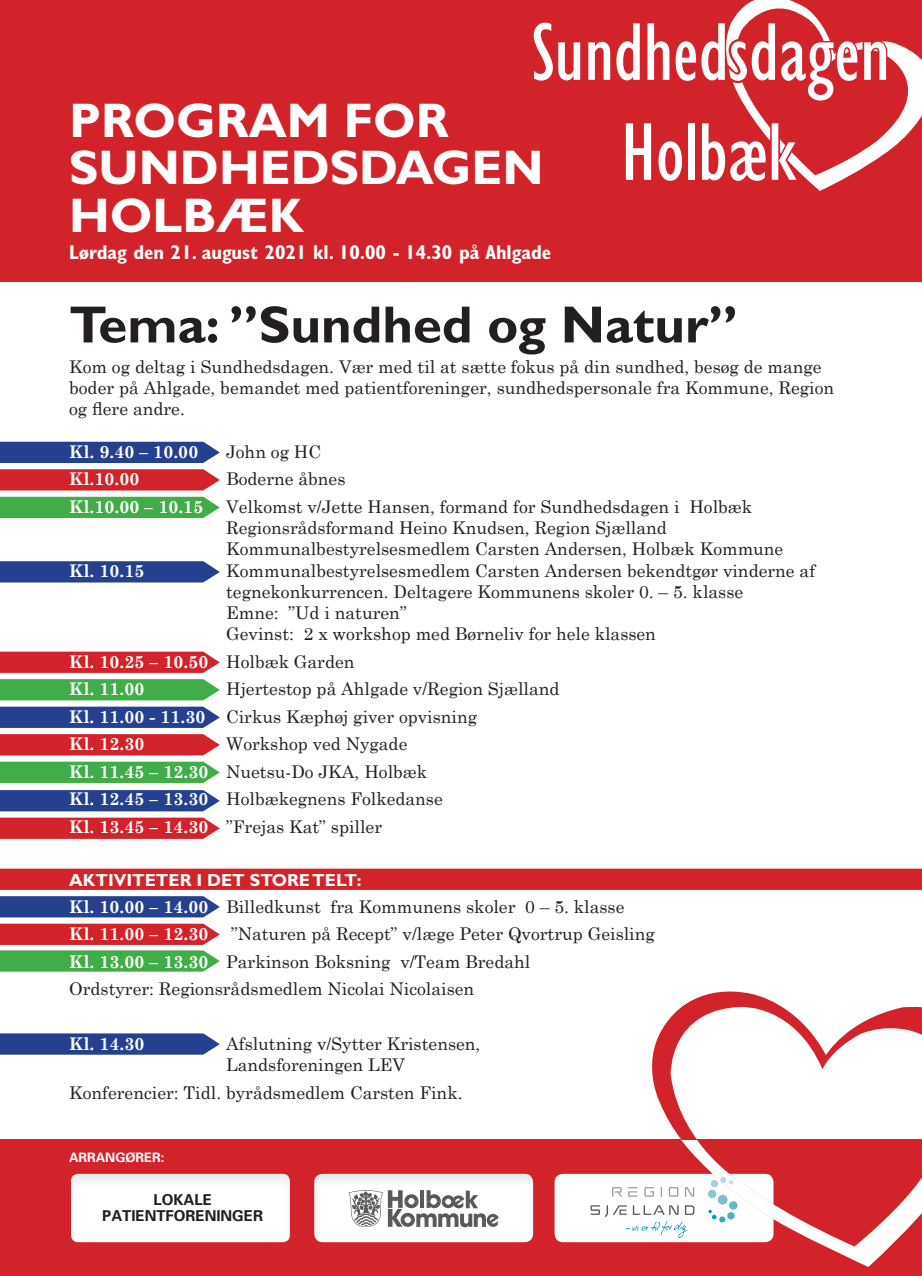
<style>
.page{position:relative;width:922px;height:1276px;background:#fff}
.page>*{position:absolute;margin:0;border:0;box-sizing:border-box;transform-origin:0 0}
.t1{font:700 52.5px "Gill Sans";color:#231f20}
.t2{font:700 48.75px/47.5px "Gill Sans";color:#fff}
.t3{font:700 condensed 20px "Gill Sans";color:#fff}
.t4{font:17.5px/21.2px "Century Schoolbook";color:#231f20}
.t5{font:700 17.5px/27.5px "Century Schoolbook";color:#fff}
.t6{font:700 17.5px "Gill Sans";color:#fff}
.t7{font:700 15px/16px "Univers";color:#231f20;text-align:center}
.t8{font:700 13px "Univers";color:#fff}
.s1{font-weight:400;color:#231f20}
.s2{font-weight:700;color:#fff}
</style>
<div class="page">
<div style="left:0;top:0;width:921px;height:282px;background:#d2232a"></div>
<div style="left:0;top:1139px;width:921px;height:137px;background:#d2232a"></div>
<svg style="left:640px;top:1139px;width:281px;height:128px"></svg>
<img style="left:71px;top:1173px;width:219px;height:69px">
<svg style="left:314px;top:1173px;width:220px;height:69px;background:#e1dedf"></svg>
<svg style="left:554px;top:1173px;width:219px;height:69px;background:#f4f3f4"></svg>
<svg style="left:652px;top:991px;width:269px;height:148px"></svg>
<svg style="left:533px;top:23px;width:19px;height:58px"></svg>
<svg style="left:558px;top:42px;width:22px;height:38px"></svg>
<svg style="left:588px;top:42px;width:22px;height:38px"></svg>
<svg style="left:616px;top:0;width:305px;height:191px"></svg>
<div style="left:0;top:442px;width:220px;height:21px;background:#25408e"></div>
<svg style="left:0;top:469px;width:220px;height:21px;background:#d42d34"></svg>
<div style="left:0;top:497px;width:220px;height:21px;background:#41ad49"></div>
<svg style="left:0;top:561px;width:220px;height:21px;background:#2f4993"></svg>
<svg style="left:0;top:651px;width:220px;height:22px;background:#d53238"></svg>
<svg style="left:0;top:679px;width:220px;height:21px;background:#49b051"></svg>
<svg style="left:0;top:706px;width:220px;height:22px;background:#344d95"></svg>
<svg style="left:0;top:734px;width:220px;height:21px;background:#d42c33"></svg>
<svg style="left:0;top:761px;width:220px;height:22px;background:#4eb255"></svg>
<svg style="left:0;top:896px;width:220px;height:21px;background:#2f4893"></svg>
<svg style="left:0;top:790px;width:220px;height:21px;background:#2e4892"></svg>
<svg style="left:0;top:817px;width:220px;height:22px;background:#d53238"></svg>
<svg style="left:0;top:923px;width:220px;height:48px;background:#9d7f58"></svg>
<svg style="left:0;top:868px;width:921px;height:22px;background:#d32a31"></svg>
<svg style="left:0;top:1033px;width:220px;height:21px;background:#314a94"></svg>
<h2 class="t2" style="left:69px;top:102px;width:476px">PROGRAM FOR<br>SUNDHEDSDAGEN<br>HOLBÆK</h2>
<p class="t3" style="left:69px;top:246px;width:483px">Lørdag den 21. august 2021 kl. 10.00 - 14.30 på Ahlgade</p>
<h1 class="t1" style="left:69px;top:307px;width:670px">Tema: ”Sundhed og Natur”</h1>
<p class="t4" style="left:69px;top:355px;width:766px">Kom og deltag i Sundhedsdagen. Vær med til at sætte fokus på din sundhed, besøg de mange boder på Ahlgade, bemandet med patientforeninger, sundhedspersonale fra Kommune, Region og flere andre.</p>
<p class="t5" style="left:69px;top:437px;width:131px">Kl. 9.40 – 10.00</p>
<p class="t4" style="left:226px;top:440px;width:96px">John og HC</p>
<p class="t5" style="left:69px;top:465px;width:72px">Kl.10.00</p>
<p class="t4" style="left:226px;top:468px;width:121px">Boderne åbnes</p>
<p class="t5" style="left:69px;top:492px;width:136px">Kl.10.00 – 10.15</p>
<p class="t4" style="left:226px;top:495px;width:558px">Velkomst v/Jette Hansen, formand for Sundhedsdagen i Holbæk<br>Regionsrådsformand Heino Knudsen, Region Sjælland<br>Kommunalbestyrelsesmedlem Carsten Andersen, Holbæk Kommune</p>
<p class="t5" style="left:69px;top:556px;width:77px">Kl. 10.15</p>
<p class="t4" style="left:226px;top:559px;width:590px">Kommunalbestyrelsesmedlem Carsten Andersen bekendtgør vinderne af tegnekonkurrencen. Deltagere Kommunens skoler 0. – 5. klasse<br>Emne: ”Ud i naturen”<br>Gevinst: 2 x workshop med Børneliv for hele klassen</p>
<p class="t5" style="left:69px;top:647px;width:287px">Kl. 10.25 – 10.50 <span class="s1">Holbæk Garden<br></span>Kl. 11.00</p>
<p class="t4" style="left:69px;top:675px;width:492px;line-height:27.5px;text-indent:157px">Hjertestop på Ahlgade v/Region Sjælland<br><span class="s2">Kl. 11.00 - 11.30</span> Cirkus Kæphøj giver opvisning<br><span class="s2">Kl. 12.30</span></p>
<p class="t4" style="left:69px;top:730px;width:375px;line-height:27.5px;text-indent:157px">Workshop ved Nygade<br><span class="s2">Kl. 11.45 – 12.30</span> Nuetsu-Do JKA, Holbæk <span class="s2">Kl. 12.45 – 13.30</span> Holbækegnens Folkedanse <span class="s2">Kl. 13.45 – 14.30</span> ”Frejas Kat” spiller</p>
<p class="t6" style="left:69px;top:874px;width:294px">AKTIVITETER I DET STORE TELT:</p>
<p class="t4" style="left:69px;top:892px;width:556px;line-height:27.5px"><span class="s2">Kl. 10.00 – 14.00</span> Billedkunst fra Kommunens skoler 0 – 5. klasse<br><span class="s2">Kl. 11.00 – 12.30</span></p>
<p class="t4" style="left:69px;top:919px;width:587px;line-height:27.5px;text-indent:162px">”Naturen på Recept” v/læge Peter Qvortrup Geisling<br><span class="s2">Kl. 13.00 – 13.30</span> Parkinson Boksning v/Team Bredahl<br>Ordstyrer: Regionsrådsmedlem Nicolai Nicolaisen</p>
<p class="t5" style="left:69px;top:1029px;width:77px">Kl. 14.30</p>
<p class="t4" style="left:226px;top:1033px;width:256px">Afslutning v/Sytter Kristensen,<br>Landsforeningen LEV</p>
<p class="t4" style="left:69px;top:1081px;width:395px">Konferencier: Tidl. byrådsmedlem Carsten Fink.</p>
<p class="t8" style="left:69px;top:1152px;width:97px">ARRANGØRER:</p>
<p class="t7" style="left:102px;top:1193px;width:162px">LOKALE<br>PATIENTFORENINGER</p>
</div>
